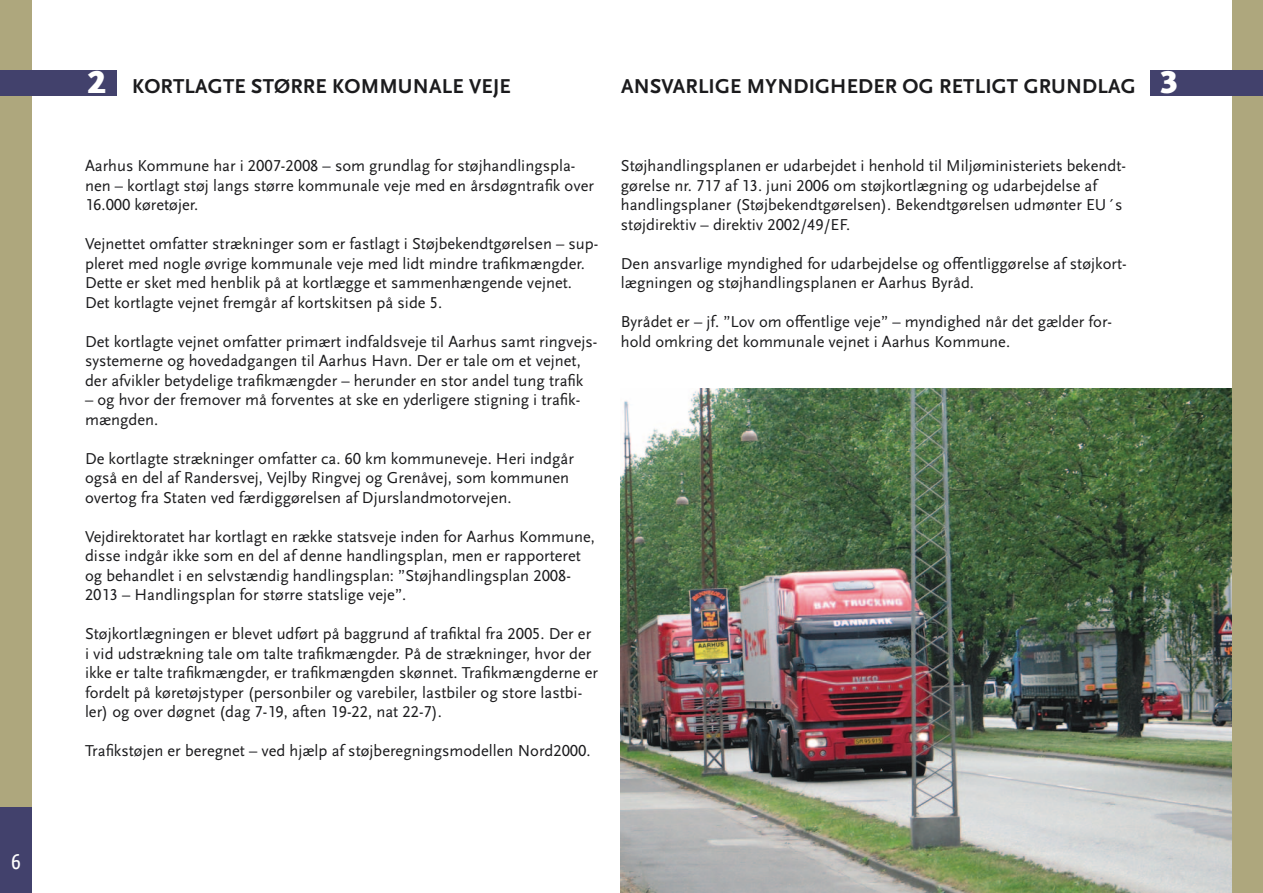
<style>
.page{position:relative;width:1263px;height:893px;background:#fff}
.page>*{position:absolute;margin:0;border:0;box-sizing:border-box;transform-origin:0 0}
.t1{font:condensed 22.5px "Scala Sans OT";color:#fff}
.t2{font:700 21px "Scala Sans OT";letter-spacing:.01em;color:#1b1b1d}
.t3{font:16.5px/19.5px "Scala Sans OT";color:#1b1b1d}
.s1{font-weight:900;font-size:33px;color:#fff}
</style>
<div class="page">
<div style="left:1232px;top:0;width:31px;height:893px;background:#aea77d"></div>
<div style="left:0;top:0;width:31px;height:893px;background:#aea77d"></div>
<div style="left:0;top:808px;width:31px;height:85px;background:#42416c"></div>
<div style="left:1150px;top:70px;width:113px;height:26px;background:#42416c"></div>
<div style="left:0;top:70px;width:116px;height:25px;background:#42416c"></div>
<img style="left:621px;top:389px;width:611px;height:504px">
<h1 class="t1" style="left:11px;top:849px;width:10px">6</h1>
<p class="t2" style="left:87px;top:74px;width:425px"><span class="s1">2</span> KORTLAGTE STØRRE KOMM UNALE VEJE</p>
<p class="t2" style="left:621px;top:74px;width:559px">ANSVARLIGE MYNDIGHEDER OG RETLIGT GRUNDLAG <span class="s1">3</span></p>
<p class="t3" style="left:85px;top:156px;width:510px">Aarhus Kommune har i 2007-2008 – som grundlag for støjhandlingspla&shy;nen – kortlagt støj langs større kommunale veje med en årsdøgntrafik over<br>16.000 køretøjer.</p>
<p class="t3" style="left:85px;top:234px;width:515px">Vejnettet omfatter strækninger som er fastlagt i Støjbekendtgørelsen – sup&shy;pleret med nogle øvrige kommunale veje med lidt mindre trafikmængder.<br>Dette er sket med henblik på at kortlægge et sammenhængende vejnet.<br>Det kortlagte vejnet fremgår af kortskitsen på side 5.</p>
<p class="t3" style="left:85px;top:332px;width:514px">Det kortlagte vejnet omfatter primært indfaldsveje til Aarhus samt ringvejs&shy;systemerne og hovedadgangen til Aarhus Havn. Der er tale om et vejnet, der afvikler betydelige trafikmængder – herunder en stor andel tung trafik</p>
<p class="t3" style="left:85px;top:390px;width:497px">– og hvor der fremover må forventes at ske en yderligere stigning i trafik&shy;mængden.</p>
<p class="t3" style="left:85px;top:449px;width:490px">De kortlagte strækninger omfatter ca. 60 km kommuneveje. Heri indgår også en del af Randersvej, Vejlby Ringvej og Grenåvej, som kommunen overtog fra Staten ved færdiggørelsen af Djurslandmotorvejen.</p>
<p class="t3" style="left:85px;top:527px;width:511px">Vejdirektoratet har kortlagt en række statsveje inden for Aarhus Kommune, disse indgår ikke som en del af denne handlingsplan, men er rapporteret og behandlet i en selvstændig handlingsplan: ”Støjhandlingsplan 2008- 2013 – Handlingsplan for større statslige veje”.</p>
<p class="t3" style="left:85px;top:624px;width:514px">Støjkortlægningen er blevet udført på baggrund af trafiktal fra 2005. Der er i vid udstrækning tale om talte trafikmængder. På de strækninger, hvor der ikke er talte trafikmængder, er trafikmængden skønnet. Trafikmængderne er fordelt på køretøjstyper (personbiler og varebiler, lastbiler og store lastbi&shy;ler) og over døgnet (dag 7-19, aften 19-22, nat 22-7).</p>
<p class="t3" style="left:85px;top:741px;width:507px">Trafikstøjen er beregnet – ved hjælp af støjberegningsmodellen Nord2000.</p>
<p class="t3" style="left:621px;top:156px;width:507px">Støjhandlingsplanen er udarbejdet i henhold til Miljøministeriets bekendt&shy;gørelse nr. 717 af 13. juni 2006 om støjkortlægning og udarbejdelse af handlingsplaner (Støjbekendtgørelsen). Bekendtgørelsen udmønter EU´s støjdirektiv – direktiv 2002/49/EF.</p>
<p class="t3" style="left:621px;top:254px;width:507px">Den ansvarlige myndighed for udarbejdelse og offentliggørelse af støjkort&shy;lægningen og støjhandlingsplanen er Aarhus Byråd.</p>
<p class="t3" style="left:621px;top:312px;width:493px">Byrådet er – jf. ”Lov om offentlige veje” – myndighed når det gælder for&shy;hold omkring det kommunale vejnet i Aarhus Kommune.</p>
</div>
